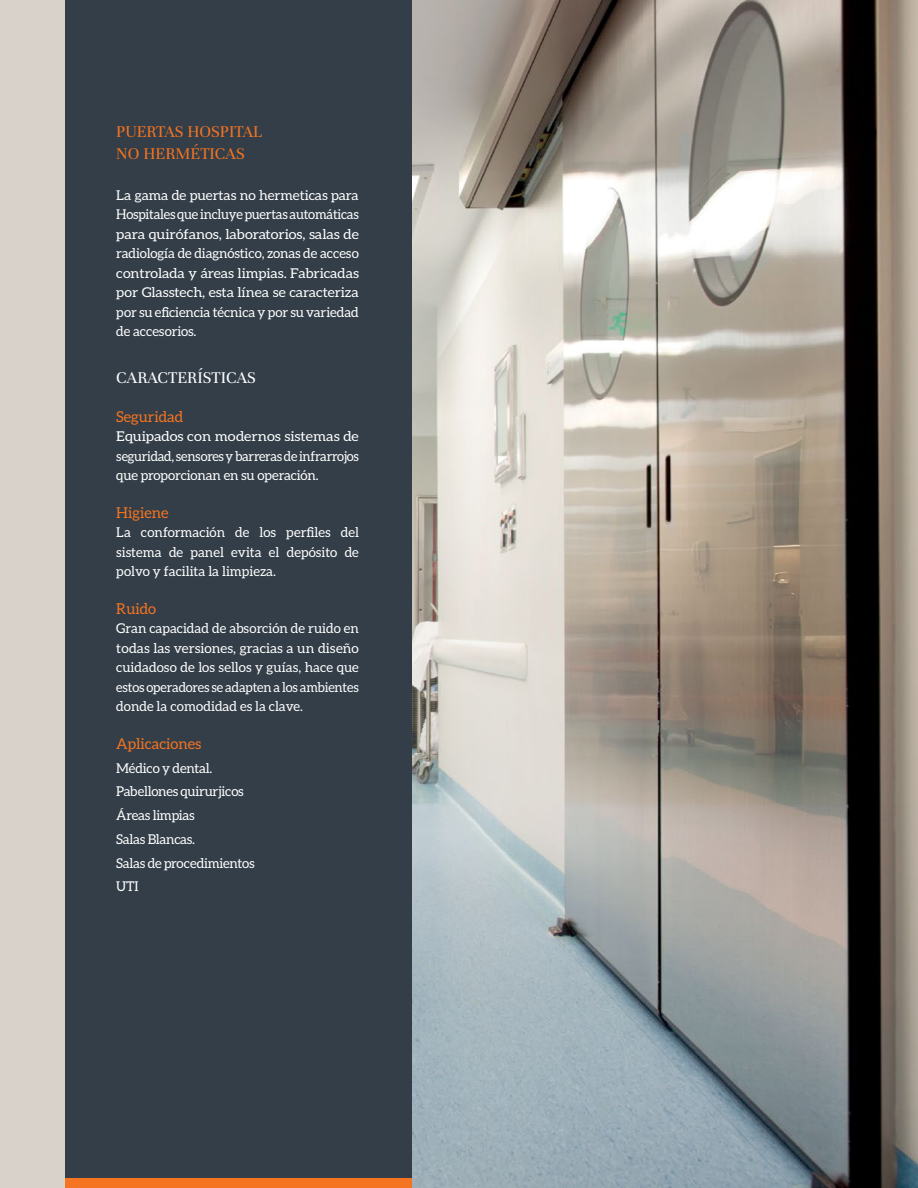
<style>
.page{position:relative;width:918px;height:1188px;background:#fff}
.page>*{position:absolute;margin:0;border:0;box-sizing:border-box;transform-origin:0 0}
.t1{font:18px/21.6px "Unna";color:#f47421}
.t2{font:18px "Unna";color:#fff}
.t3{font:15px "Aleo";color:#f47421}
.t4{font:13.5px/19.5px "Aleo";letter-spacing:-.01em;color:#fff;text-align:justify}
.t5{font:13.5px/19.5px "Aleo";letter-spacing:-.01em;color:#fff;text-align:justify;scale:1.04 1}
.t6{font:13.5px/19.5px "Aleo";letter-spacing:-.01em;color:#fff;text-align:justify;scale:1.1 1}
</style>
<div class="page">
<img style="left:411px;top:0;width:507px;height:1188px">
<div style="left:64px;top:0;width:347px;height:1188px;background:#333e48"></div>
<div style="left:64px;top:1179px;width:347px;height:9px;background:#f47421"></div>
<div style="left:0;top:0;width:65px;height:1188px;background:#d9d2ca"></div>
<h1 class="t1" style="left:116px;top:121px;width:147px">PUERTAS HOSPITAL<br>NO HERMÉTICAS</h1>
<p class="t5" style="left:116px;top:185px;width:235px">La gama de puertas no hermeticas para Hospitales que incluye puertas automáticas para quirófanos, laboratorios, salas de radiología de diagnóstico, zonas de acceso controlada y áreas limpias. Fabricadas por Glasstech, esta línea se caracteriza por su eficiencia técnica y por su variedad de accesorios.</p>
<h1 class="t2" style="left:116px;top:367px;width:141px">CARACTERÍSTICAS</h1>
<p class="t3" style="left:116px;top:408px;width:69px">Seguridad</p>
<p class="t6" style="left:116px;top:427px;width:222px">Equipados con modernos sistemas de seguridad, sensores y barreras de infrarrojos que proporcionan en su operación.</p>
<p class="t3" style="left:116px;top:504px;width:54px">Higiene</p>
<p class="t4" style="left:116px;top:523px;width:244px">La conformación de los perfiles del sistema de panel evita el depósito de polvo y facilita la limpieza.</p>
<p class="t3" style="left:116px;top:600px;width:41px">Ruido</p>
<p class="t4" style="left:116px;top:619px;width:244px">Gran capacidad de absorción de ruido en todas las versiones, gracias a un diseño cuidadoso de los sellos y guías, hace que estos operadores se adapten a los ambientes donde la comodidad es la clave.</p>
<p class="t3" style="left:116px;top:735px;width:87px">Aplicaciones</p>
<p class="t4" style="left:116px;top:756px;width:140px;line-height:23.7px;text-align:left">Médico y dental.<br>Pabellones quirurjicos<br>Áreas limpias<br>Salas Blancas.<br>Salas de procedimientos<br>UTI</p>
</div>
